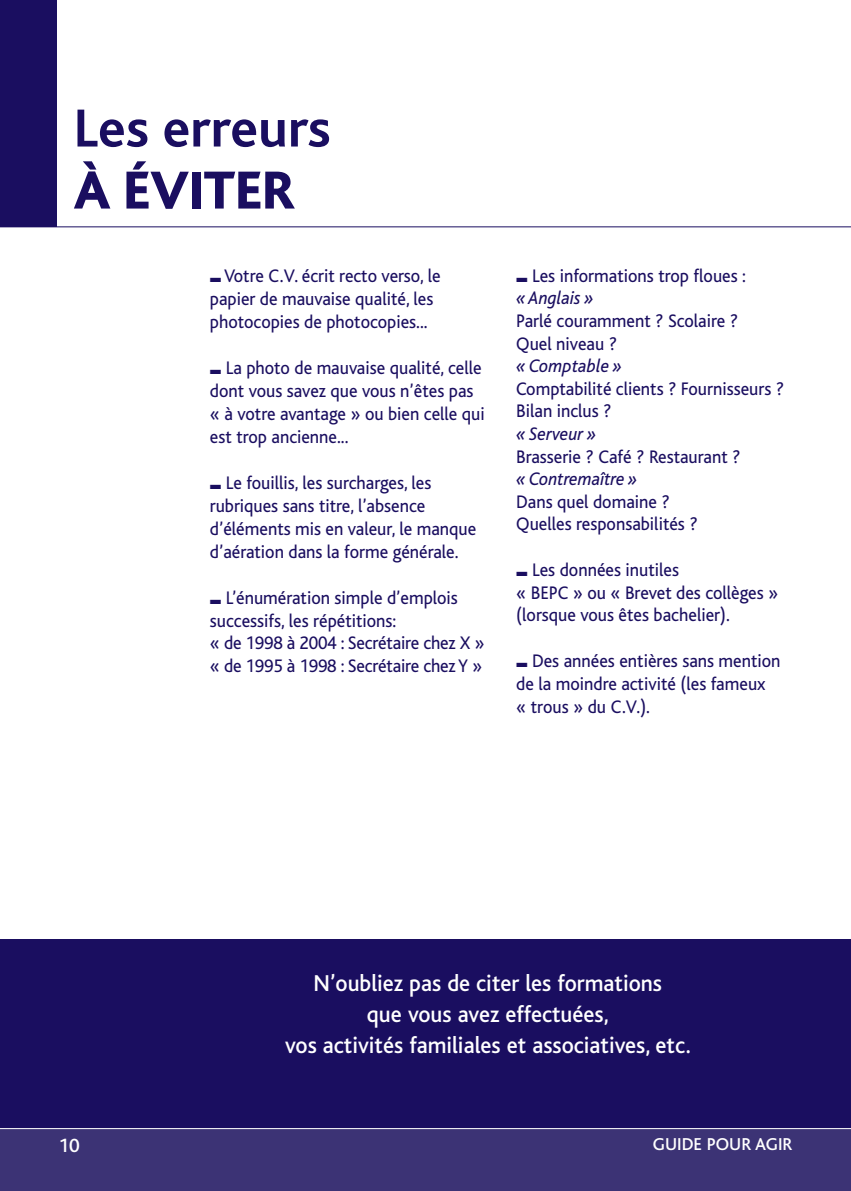
<style>
.page{position:relative;width:851px;height:1191px;background:#fff}
.page>*{position:absolute;margin:0;border:0;box-sizing:border-box;transform-origin:0 0}
.t1{font:700 56px "Bliss";color:#1a0e60}
.t2{font:800 56px "Bliss";color:#1a0e60}
.t3{font:500 24px/30.6px "Bliss";color:#fff;text-align:center;scale:.95 1}
.t4{font:500 20px "Bliss";color:#fff}
.t5{font:19px/23px "Bliss";color:#1a0e60;scale:.95 1}
.t6{font:italic 19px "Bliss";color:#1a0e60;scale:.95 1}
.t7{font:500 18px "Bliss";color:#fff}
.s1{font-style:italic}
</style>
<div class="page">
<div style="left:0;top:938px;width:850px;height:190px;background:#1a0e60"></div>
<div style="left:0;top:1128px;width:850px;height:63px;background:#3c3375"></div>
<div style="left:0;top:0;width:57px;height:227px;background:#1a0e60"></div>
<hr style="left:0;top:226px;width:850px;height:1px;background:#1a0e60">
<hr style="left:0;top:1128px;width:850px;height:1px;background:#fff">
<h1 class="t1" style="left:74px;top:110px;width:258px">Les erreurs</h1>
<h1 class="t2" style="left:74px;top:172px;width:223px">À ÉVITER</h1>
<p class="t5" style="left:210px;top:266px;width:244px">■ Votre C.V. écrit recto verso, le papier de mauvaise qualité, les photocopies de photocopies...</p>
<p class="t5" style="left:210px;top:358px;width:291px">■ La photo de mauvaise qualité, celle dont vous savez que vous n’êtes pas « à votre avantage » ou bien celle qui est trop ancienne...</p>
<p class="t5" style="left:210px;top:473px;width:282px">■ Le fouillis, les surcharges, les rubriques sans titre, l’absence d’éléments mis en valeur, le manque d’aération dans la forme générale.</p>
<p class="t5" style="left:210px;top:588px;width:290px">■ L’énumération simple d’emplois successifs, les répétitions:<br>« de 1998 à 2004 : Secrétaire chez X » « de 1995 à 1998 : Secrétaire chez Y »</p>
<p class="t5" style="left:516px;top:266px;width:243px">■ Les informations trop floues : <span class="s1">« Anglais »</span></p>
<p class="t5" style="left:516px;top:312px;width:235px">Parlé couramment ? Scolaire ?<br>Quel niveau ?</p>
<p class="t6" style="left:516px;top:360px;width:113px">« Comptable »</p>
<p class="t5" style="left:516px;top:379px;width:283px">Comptabilité clients ? Fournisseurs ?<br>Bilan inclus ?</p>
<p class="t6" style="left:516px;top:427px;width:86px">« Serveur »</p>
<p class="t5" style="left:516px;top:447px;width:237px">Brasserie ? Café ? Restaurant ?</p>
<p class="t6" style="left:516px;top:473px;width:129px">« Contremaître »</p>
<p class="t5" style="left:516px;top:492px;width:192px">Dans quel domaine ?<br>Quelles responsabilités ?</p>
<p class="t5" style="left:516px;top:561px;width:277px">■ Les données inutiles<br>« BEPC » ou « Brevet des collèges » (lorsque vous êtes bachelier).</p>
<p class="t5" style="left:516px;top:651px;width:280px">■ Des années entières sans mention de la moindre activité (les fameux<br>« trous » du C.V.).</p>
<p class="t3" style="left:285px;top:971px;width:428px">N’oubliez pas de citer les formations<br>que vous avez effectuées,<br>vos activités familiales et associatives, etc.</p>
<p class="t4" style="left:58px;top:1138px;width:23px">10</p>
<p class="t7" style="left:652px;top:1138px;width:141px">GUIDE POUR AGIR</p>
</div>
